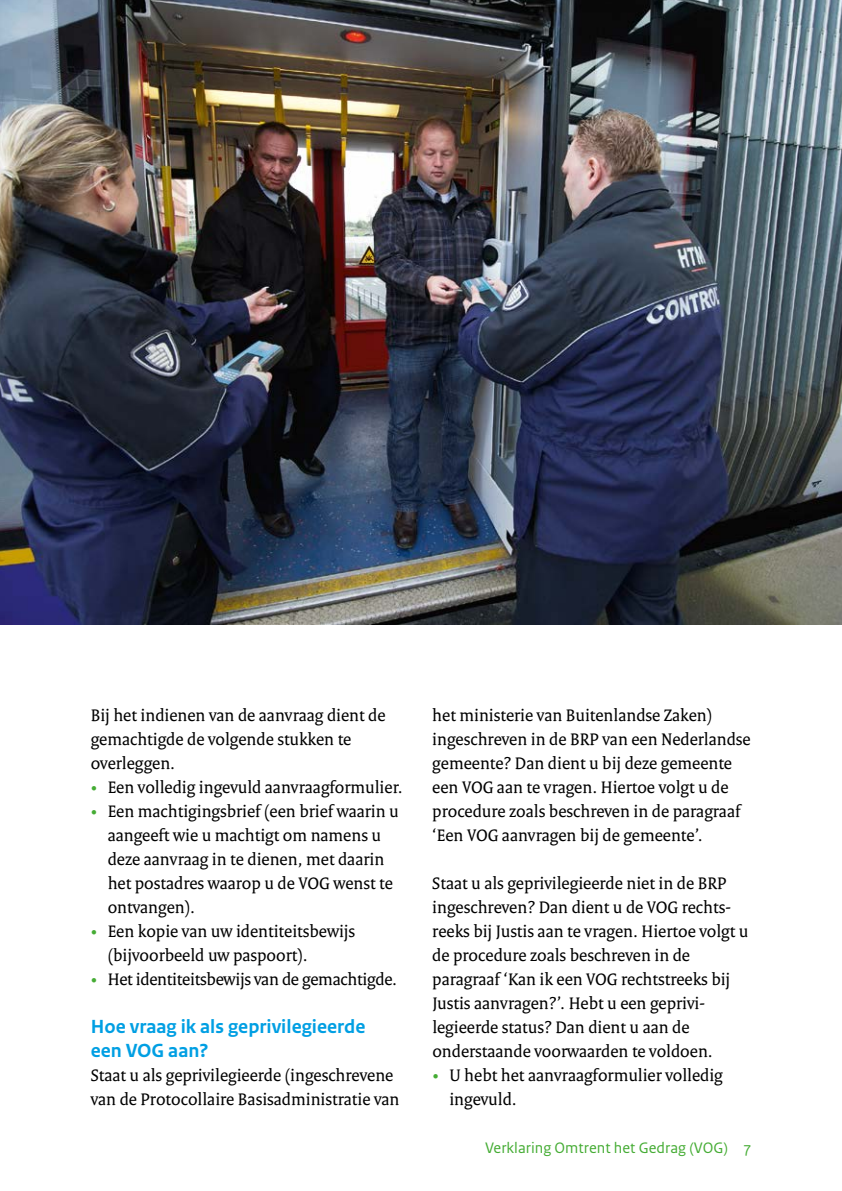
<style>
.page{position:relative;width:842px;height:1191px;background:#fff}
.page>*{position:absolute;margin:0;border:0;box-sizing:border-box;transform-origin:0 0}
.H3_RO_Alineakop_Sans{font:700 20px/24px "Rijksoverheid Sans Text";color:#009fe3}
.P_RO_Broodtekst_Seri{font:18px/24px "Rijksoverheid Serif";color:#000}
.t1{font:16px "Rijksoverheid Sans Text";color:#45ac34}
.s1{color:#45ac34}
</style>
<div class="page">
<img style="left:0;top:0;width:842px;height:625px">
<p class="P_RO_Broodtekst_Seri" style="left:91px;top:703px;width:296px">Bij het indienen van de aanvraag dient de gemachtigde de volgende stukken te overleggen.</p>
<p class="P_RO_Broodtekst_Seri" style="left:91px;top:775px;width:313px"><span class="s1">•</span> Een volledig ingevuld aanvraagformulier.</p>
<p class="P_RO_Broodtekst_Seri" style="left:108px;top:799px;width:293px;text-indent:-17px"><span class="s1">•</span> Een machtigingsbrief (een brief waarin u aangeeft wie u machtigt om namens u deze aanvraag in te dienen, met daarin het postadres waarop u de VOG wenst te ontvangen).</p>
<p class="P_RO_Broodtekst_Seri" style="left:108px;top:919px;width:249px;text-indent:-17px"><span class="s1">•</span> Een kopie van uw identiteitsbewijs (bijvoorbeeld uw paspoort).</p>
<p class="P_RO_Broodtekst_Seri" style="left:91px;top:967px;width:308px"><span class="s1">•</span> Het identiteitsbewijs van de gemachtigde.</p>
<h3 class="H3_RO_Alineakop_Sans" style="left:91px;top:1015px;width:276px">Hoe vraag ik als geprivilegieerde een VOG aan?</h3>
<p class="P_RO_Broodtekst_Seri" style="left:91px;top:1063px;width:310px">Staat u als geprivilegieerde (ingeschrevene van de Protocollaire Basisadministratie van</p>
<p class="P_RO_Broodtekst_Seri" style="left:432px;top:703px;width:320px">het ministerie van Buitenlandse Zaken) ingeschreven in de BRP van een Nederlandse gemeente? Dan dient u bij deze gemeente een VOG aan te vragen. Hiertoe volgt u de procedure zoals beschreven in de paragraaf ‘Een VOG aanvragen bij de gemeente’.</p>
<p class="P_RO_Broodtekst_Seri" style="left:432px;top:871px;width:318px">Staat u als geprivilegieerde niet in de BRP ingeschreven? Dan dient u de VOG rechts&shy;reeks bij Justis aan te vragen. Hiertoe volgt u de procedure zoals beschreven in de paragraaf ‘Kan ik een VOG rechtstreeks bij Justis aanvragen?’. Hebt u een geprivi&shy;legieerde status? Dan dient u aan de onderstaande voorwaarden te voldoen.</p>
<p class="P_RO_Broodtekst_Seri" style="left:449px;top:1063px;width:275px;text-indent:-17px"><span class="s1">•</span> U hebt het aanvraagformulier volledig ingevuld.</p>
<p class="t1" style="left:485px;top:1138px;width:268px">Verklaring Omtrent het Gedrag (VOG) 7</p>
</div>
